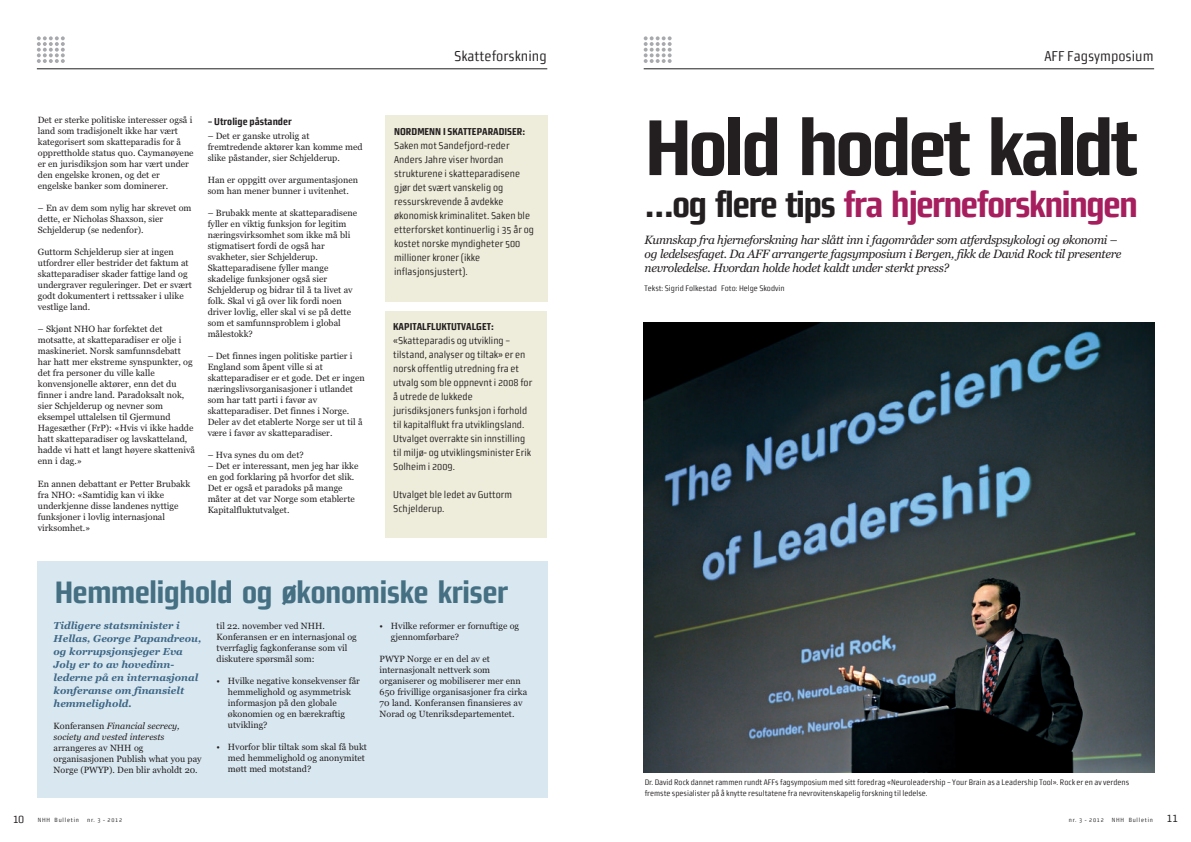
<style>
.page{position:relative;width:1191px;height:842px;background:#fff}
.page>*{position:absolute;margin:0;border:0;box-sizing:border-box;transform-origin:0 0}
.t1{font:79px "Morgan Sans Cond Bold Office";letter-spacing:-.05em;color:#231f20}
.t2{font:36px "Morgan Sans Cond Bold Office";letter-spacing:-.05em;color:#a61e5e}
.t3{font:31px "Morgan Sans Cond Bold Office";letter-spacing:-.025em;color:#456f82}
.t4{font:14.2px "Morgan Sans Cond Regular Office";color:#231f20}
.t5{font:italic 12px/14.4px "Georgia";letter-spacing:-.03em;color:#231f20}
.t6{font:10px/14px "Morgan Sans Cond Regular Office";color:#231f20}
.t7{font:italic 700 10px/13px "Georgia";color:#3d6686}
.t8{font:10px "Morgan Sans Cond Bold Office";color:#231f20}
.t9{font:9px/11px "Georgia";color:#231f20}
.t10{font:italic 9px/11px "Georgia";color:#231f20}
.t11{font:8px/11px "Morgan Sans Cond Regular Office";color:#231f20}
.t12{font:6px "Morgan Sans Cond Regular Office";letter-spacing:.13em;color:#231f20}
.s1{color:#231f20}
.s2{font-style:normal}
.s3{font-size:12px}
</style>
<div class="page">
<div style="left:37px;top:561px;width:510px;height:237px;background:#d9e8f0"></div>
<svg style="left:37px;top:36px;width:28px;height:27px"></svg>
<hr style="left:37px;top:68px;width:510px;height:1px;background:#231f20">
<hr style="left:643px;top:68px;width:511px;height:1px;background:#231f20">
<svg style="left:643px;top:36px;width:28px;height:27px"></svg>
<div style="left:385px;top:312px;width:161px;height:226px;background:#eeeddb"></div>
<div style="left:385px;top:115px;width:162px;height:186px;background:#eeeddb"></div>
<img style="left:643px;top:322px;width:511px;height:451px">
<p class="t9" style="left:38px;top:115px;width:157px">Det er sterke politiske interesser også i land som tradisjonelt ikke har vært kategorisert som skatteparadis for å opprettholde status quo. Caymanøyene er en jurisdiksjon som har vært under den engelske kronen, og det er engelske banker som dominerer.</p>
<p class="t9" style="left:38px;top:203px;width:155px">– En av dem som nylig har skrevet om dette, er Nicholas Shaxson, sier<br>Schjelderup (se nedenfor).</p>
<p class="t9" style="left:38px;top:247px;width:155px">Guttorm Schjelderup sier at ingen utfordrer eller bestrider det faktum at skatteparadiser skader fattige land og undergraver reguleringer. Det er svært godt dokumentert i rettssaker i ulike vestlige land.</p>
<p class="t9" style="left:38px;top:324px;width:159px">– Skjønt NHO har forfektet det motsatte, at skatteparadiser er olje i maskineriet. Norsk samfunnsdebatt har hatt mer ekstreme synspunkter, og det fra personer du ville kalle konvensjonelle aktører, enn det du finner i andre land. Paradoksalt nok, sier Schjelderup og nevner som eksempel uttalelsen til Gjermund Hagesæther (FrP): «Hvis vi ikke hadde hatt skatteparadiser og lavskatteland, hadde vi hatt et langt høyere skattenivå enn i dag.»</p>
<p class="t9" style="left:38px;top:478px;width:154px">En annen debattant er Petter Brubakk fra NHO: «Samtidig kan vi ikke underkjenne disse landenes nyttige funksjoner i lovlig internasjonal virksomhet.»</p>
<p class="t8" style="left:208px;top:116px;width:86px">– Utrolige påstander</p>
<p class="t9" style="left:208px;top:130px;width:156px">– Det er ganske utrolig at fremtredende aktører kan komme med slike påstander, sier Schjelderup.</p>
<p class="t9" style="left:208px;top:174px;width:152px">Han er oppgitt over argumentasjonen som han mener bunner i uvitenhet.</p>
<p class="t9" style="left:208px;top:207px;width:151px">– Brubakk mente at skatteparadisene fyller en viktig funksjon for legitim næringsvirksomhet som ikke må bli stigmatisert fordi de også har svakheter, sier Schjelderup.<br>Skatteparadisene fyller mange skadelige funksjoner også sier<br>Schjelderup og bidrar til å ta livet av folk. Skal vi gå over lik fordi noen driver lovlig, eller skal vi se på dette som et samfunnsproblem i global målestokk?</p>
<p class="t9" style="left:208px;top:350px;width:159px">– Det finnes ingen politiske partier i England som åpent ville si at skatteparadiser er et gode. Det er ingen næringslivsorganisasjoner i utlandet som har tatt parti i favør av skatteparadiser. Det finnes i Norge.<br>Deler av det etablerte Norge ser ut til å være i favør av skatteparadiser.</p>
<p class="t9" style="left:208px;top:449px;width:98px">– Hva synes du om det?</p>
<p class="t9" style="left:208px;top:460px;width:152px">– Det er interessant, men jeg har ikke en god forklaring på hvorfor det slik.<br>Det er også et paradoks på mange måter at det var Norge som etablerte Kapitalfluktutvalget.</p>
<h3 class="t4" style="left:454px;top:47px;width:94px">Skatteforskning</h3>
<h3 class="t4" style="left:1044px;top:47px;width:111px">AFF Fagsymposium</h3>
<p class="t8" style="left:394px;top:126px;width:132px">NORDMENN I SKATTEPARADISER:</p>
<p class="t6" style="left:394px;top:139px;width:141px">Saken mot Sandefjord-reder<br>Anders Jahre viser hvordan strukturene i skatteparadisene gjør det svært vanskelig og ressurskrevende å avdekke økonomisk kriminalitet. Saken ble etterforsket kontinuerlig i 35 år og kostet norske myndigheter 500 millioner kroner (ikke inflasjonsjustert).</p>
<p class="t8" style="left:393px;top:321px;width:102px">KAPITALFLUKTUTVALGET:</p>
<p class="t6" style="left:393px;top:334px;width:141px">«Skatteparadis og utvikling – tilstand, analyser og tiltak» er en norsk offentlig utredning fra et utvalg som ble oppnevnt i 2008 for å utrede de lukkede jurisdiksjoners funksjon i forhold til kapitalflukt fra utviklingsland.<br>Utvalget overrakte sin innstilling til miljø- og utviklingsminister Erik<br>Solheim i 2009.</p>
<p class="t6" style="left:393px;top:488px;width:120px">Utvalget ble ledet av Guttorm<br>Schjelderup.</p>
<h1 class="t1" style="left:645px;top:102px;width:495px">Hold hodet kaldt</h1>
<h2 class="t2" style="left:645px;top:183px;width:494px"><span class="s1">…og flere tips</span> fra hjerneforskningen</h2>
<p class="t5" style="left:644px;top:232px;width:478px">Kunnskap fra hjerneforskning har slått inn i fagområder som atferdspsykologi og økonomi – og ledelsesfaget. Da AFF arrangerte fagsymposium i Bergen, fikk de David Rock til presentere nevroledelse. Hvordan holde hodet kaldt under sterkt press?</p>
<p class="t11" style="left:644px;top:283px;width:141px">Tekst: Sigrid Folkestad Foto: Helge Skodvin</p>
<h3 class="t3" style="left:55px;top:574px;width:455px">Hemmelighold og økonomiske kriser</h3>
<p class="t7" style="left:54px;top:619px;width:149px">Tidligere statsminister i<br>Hellas, George Papandreou, og korrupsjonsjeger Eva<br>Joly er to av hovedinn&shy;lederne på en internasjonal konferanse om finansielt hemmelighold.</p>
<p class="t10" style="left:54px;top:721px;width:128px"><span class="s2">Konferansen</span> Financial secrecy, society and vested interests</p>
<p class="t9" style="left:54px;top:743px;width:150px">arrangeres av NHH og organisasjonen Publish what you pay<br>Norge (PWYP). Den blir avholdt 20.</p>
<p class="t9" style="left:217px;top:620px;width:142px">til 22. november ved NHH.<br>Konferansen er en internasjonal og tverrfaglig fagkonferanse som vil diskutere spørsmål som:</p>
<p class="t9" style="left:228px;top:675px;width:133px;text-indent:-11px">• Hvilke negative konsekvenser får hemmelighold og asymmetrisk informasjon på den globale økonomien og en bærekraftig utvikling?</p>
<p class="t9" style="left:228px;top:741px;width:140px;text-indent:-11px">• Hvorfor blir tiltak som skal få bukt med hemmelighold og anonymitet møtt med motstand?</p>
<p class="t9" style="left:391px;top:620px;width:130px;text-indent:-11px">• Hvilke reformer er fornuftige og gjennomførbare?</p>
<p class="t9" style="left:379px;top:653px;width:149px">PWYP Norge er en del av et internasjonalt nettverk som organiserer og mobiliserer mer enn 650 frivillige organisasjoner fra cirka 70 land. Konferansen finansieres av Norad og Utenriksdepartementet.</p>
<p class="t11" style="left:644px;top:777px;width:486px">Dr. David Rock dannet rammen rundt AFFs fagsymposium med sitt foredrag «Neuroleadership – Your Brain as a Leadership Tool». Rock er en av verdens fremste spesialister på å knytte resultatene fra nevrovitenskapelig forskning til ledelse.</p>
<p class="t12" style="left:13px;top:816px;width:68px"><span class="s3">10</span> NHH Bulletin</p>
<p class="t12" style="left:87px;top:816px;width:37px">nr. 3 - 2012</p>
<p class="t12" style="left:1068px;top:816px;width:37px">nr. 3 - 2012</p>
<p class="t12" style="left:1112px;top:816px;width:68px">NHH Bulletin <span class="s3">11</span></p>
</div>
